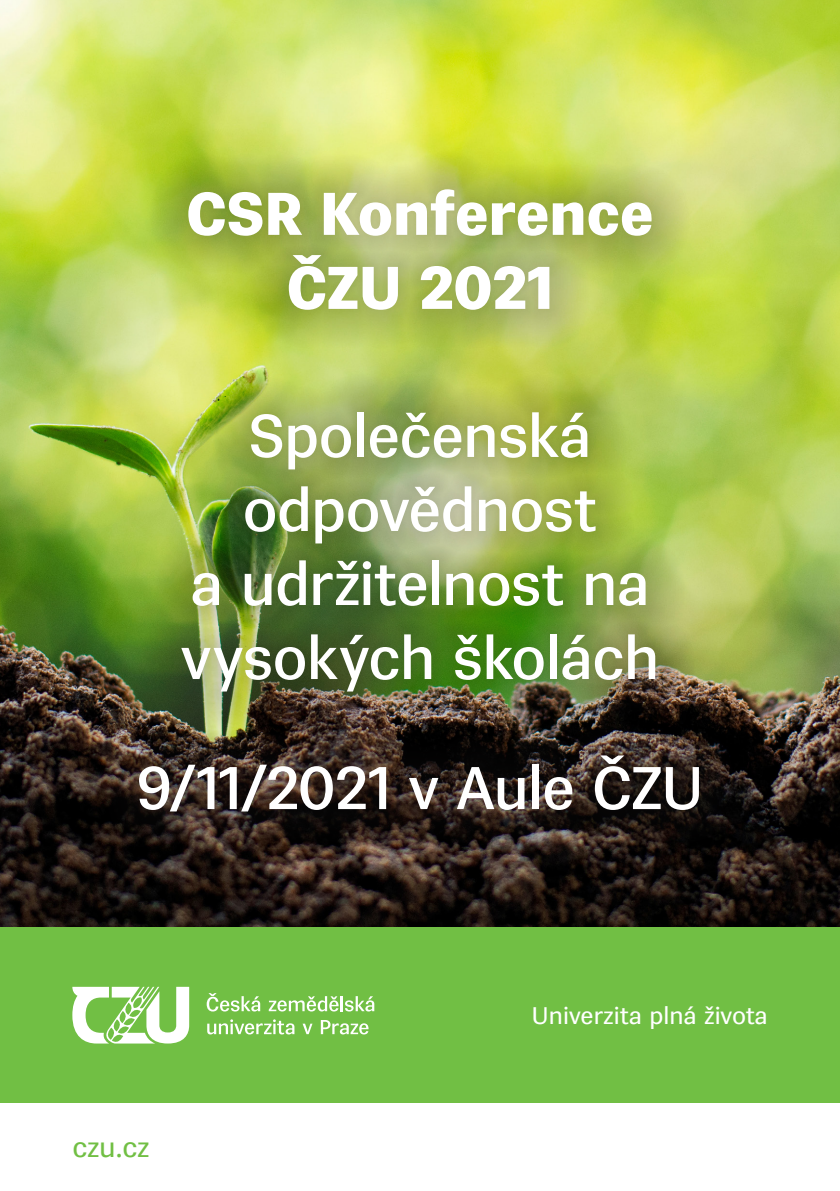
<style>
.page{position:relative;width:840px;height:1191px;background:#fff}
.page>*{position:absolute;margin:0;border:0;box-sizing:border-box;transform-origin:0 0}
.Nadpis{font:500 60px/74px "Vegan Sans Premium";letter-spacing:-.02em;color:#fff;text-align:center}
.Nadpis-2{font:900 60px "Vegan Sans Premium";letter-spacing:-.015em;color:#fff}
.t1{font:28px "Vegan Sans Premium";color:#71bf44}
.t2{font:24px "Vegan Sans Premium";color:#fff}
</style>
<div class="page">
<img style="left:0;top:0;width:839px;height:927px">
<div style="left:0;top:927px;width:839px;height:176px;background:#71bf44"></div>
<svg style="left:72px;top:986px;width:117px;height:57px"></svg>
<svg style="left:206px;top:993px;width:54px;height:18px"></svg>
<svg style="left:268px;top:996px;width:106px;height:15px"></svg>
<svg style="left:207px;top:1019px;width:87px;height:15px"></svg>
<svg style="left:302px;top:1023px;width:10px;height:11px"></svg>
<svg style="left:320px;top:1020px;width:48px;height:14px"></svg>
<div style="left:100px;top:150px;width:638px;height:701px;background:#231f20;opacity:.4"></div>
<p class="Nadpis-2" style="left:186px;top:179px;width:469px">CSR Konference</p>
<p class="Nadpis-2" style="left:286px;top:253px;width:268px">ČZU 2021</p>
<p class="Nadpis" style="left:180px;top:399px;width:480px">Společenská odpovědnost<br>a udržitelnost na vysokých školách</p>
<p class="Nadpis" style="left:136px;top:751px;width:568px">9/11/2021 v Aule ČZU</p>
<p class="t1" style="left:72px;top:1131px;width:79px">czu.cz</p>
<p class="t2" style="left:531px;top:1001px;width:237px">Univerzita plná života</p>
</div>
